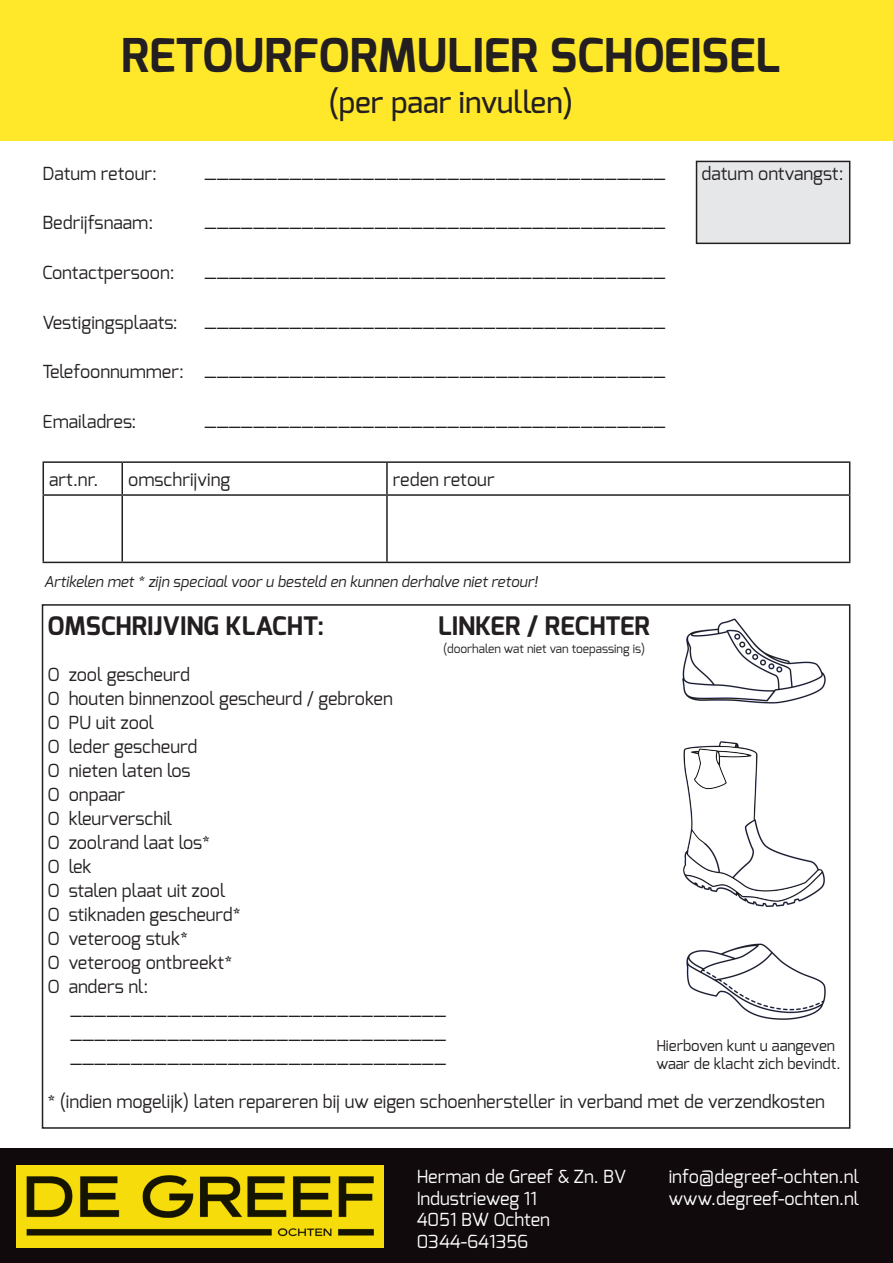
<style>
.page{position:relative;width:893px;height:1263px;background:#fff}
.page>*{position:absolute;margin:0;border:0;box-sizing:border-box;transform-origin:0 0}
.t1{font:700 46.5px "Exo";color:#231f20}
.t2{font:500 30px "Exo";color:#231f20}
.t3{font:700 25.5px "Exo";color:#231f20}
.t4{font:18px/24px "Exo";color:#231f20}
.t5{font:18px "Exo";color:#fff}
.t6{font:italic 15px "Exo";color:#231f20}
.t7{font:15px/18px "Exo";color:#231f20}
.t8{font:12px "Exo";color:#231f20}
</style>
<div class="page">
<div style="left:0;top:0;width:893px;height:141px;background:#ffe82a"></div>
<div style="left:0;top:1148px;width:893px;height:115px;background:#110a0c"></div>
<img style="left:16px;top:1165px;width:367px;height:82px">
<hr style="left:43px;top:461px;width:79px;height:2px;background:#231f20">
<hr style="left:43px;top:463px;width:1px;height:31px;background:#231f20">
<hr style="left:122px;top:461px;width:265px;height:2px;background:#231f20">
<hr style="left:121px;top:463px;width:2px;height:31px;background:#231f20">
<hr style="left:387px;top:461px;width:463px;height:2px;background:#231f20">
<hr style="left:386px;top:463px;width:2px;height:31px;background:#231f20">
<hr style="left:849px;top:463px;width:1px;height:31px;background:#231f20">
<hr style="left:43px;top:494px;width:79px;height:2px;background:#231f20">
<hr style="left:43px;top:496px;width:1px;height:66px;background:#231f20">
<hr style="left:122px;top:494px;width:265px;height:2px;background:#231f20">
<hr style="left:121px;top:496px;width:2px;height:66px;background:#231f20">
<hr style="left:387px;top:494px;width:463px;height:2px;background:#231f20">
<hr style="left:386px;top:496px;width:2px;height:66px;background:#231f20">
<hr style="left:849px;top:496px;width:1px;height:66px;background:#231f20">
<hr style="left:43px;top:562px;width:79px;height:1px;background:#231f20">
<hr style="left:122px;top:562px;width:265px;height:1px;background:#231f20">
<hr style="left:387px;top:562px;width:463px;height:1px;background:#231f20">
<img style="left:682px;top:618px;width:144px;height:402px">
<div style="left:696px;top:161px;width:154px;height:82px;background:#e6e7e9"></div>
<div style="left:696px;top:161px;width:154px;height:83px;border:2px solid #231f20"></div>
<p class="t1" style="left:121px;top:26px;width:661px">RETOURFORMULIER SCHOEISEL</p>
<p class="t2" style="left:328px;top:83px;width:246px">(per paar invullen)</p>
<p class="t4" style="left:43px;top:161px;width:116px">Datum retour:</p>
<p class="t4" style="left:205px;top:161px;width:463px">______________________________________</p>
<p class="t4" style="left:43px;top:211px;width:112px">Bedrijfsnaam:</p>
<p class="t4" style="left:205px;top:211px;width:463px">______________________________________</p>
<p class="t4" style="left:43px;top:260px;width:134px">Contactpersoon:</p>
<p class="t4" style="left:205px;top:260px;width:463px">______________________________________</p>
<p class="t4" style="left:43px;top:310px;width:137px">Vestigingsplaats:</p>
<p class="t4" style="left:205px;top:310px;width:463px">______________________________________</p>
<p class="t4" style="left:43px;top:359px;width:625px">Telefoonnummer: ______________________________________</p>
<p class="t4" style="left:43px;top:409px;width:95px">Emailadres:</p>
<p class="t4" style="left:205px;top:409px;width:463px">______________________________________</p>
<p class="t4" style="left:49px;top:468px;width:51px">art.nr.</p>
<p class="t4" style="left:128px;top:468px;width:104px">omschrijving</p>
<p class="t4" style="left:393px;top:468px;width:103px">reden retour</p>
<p class="t6" style="left:44px;top:572px;width:495px">Artikelen met * zijn speciaal voor u besteld en kunnen derhalve niet retour!</p>
<p class="t4" style="left:701px;top:162px;width:144px">datum ontvangst:</p>
<p class="t3" style="left:438px;top:610px;width:214px">LINKER / RECHTER</p>
<p class="t8" style="left:443px;top:641px;width:204px">(doorhalen wat niet van toepassing is)</p>
<p class="t3" style="left:48px;top:610px;width:278px">OMSCHRIJVING KLACHT:</p>
<p class="t4" style="left:48px;top:662px;width:347px">O zool gescheurd<br>O houten binnenzool gescheurd / gebroken</p>
<p class="t4" style="left:48px;top:710px;width:195px">O PU uit zool<br>O leder gescheurd<br>O nieten laten los<br>O onpaar<br>O kleurverschil<br>O zoolrand laat los*<br>O lek<br>O stalen plaat uit zool<br>O stiknaden gescheurd*<br>O veteroog stuk*<br>O veteroog ontbreekt*<br>O anders nl:</p>
<p class="t4" style="left:70px;top:998px;width:378px">_______________________________</p>
<p class="t4" style="left:70px;top:1022px;width:378px">_______________________________</p>
<p class="t4" style="left:70px;top:1046px;width:378px">_______________________________</p>
<p class="t4" style="left:48px;top:1090px;width:779px">* (indien mogelijk) laten repareren bij uw eigen schoenhersteller in verband met de verzendkosten</p>
<p class="t7" style="left:656px;top:1036px;width:186px">Hierboven kunt u aangeven waar de klacht zich bevindt.</p>
<p class="t5" style="left:417px;top:1165px;width:211px">Herman de Greef &amp; Zn. BV</p>
<p class="t5" style="left:417px;top:1187px;width:122px">Industrieweg 11</p>
<p class="t5" style="left:417px;top:1208px;width:135px">4051 BW Ochten</p>
<p class="t5" style="left:417px;top:1230px;width:113px">0344-641356</p>
<p class="t5" style="left:669px;top:1165px;width:192px">info@degreef-ochten.nl</p>
<p class="t5" style="left:669px;top:1187px;width:192px">www.degreef-ochten.nl</p>
</div>
